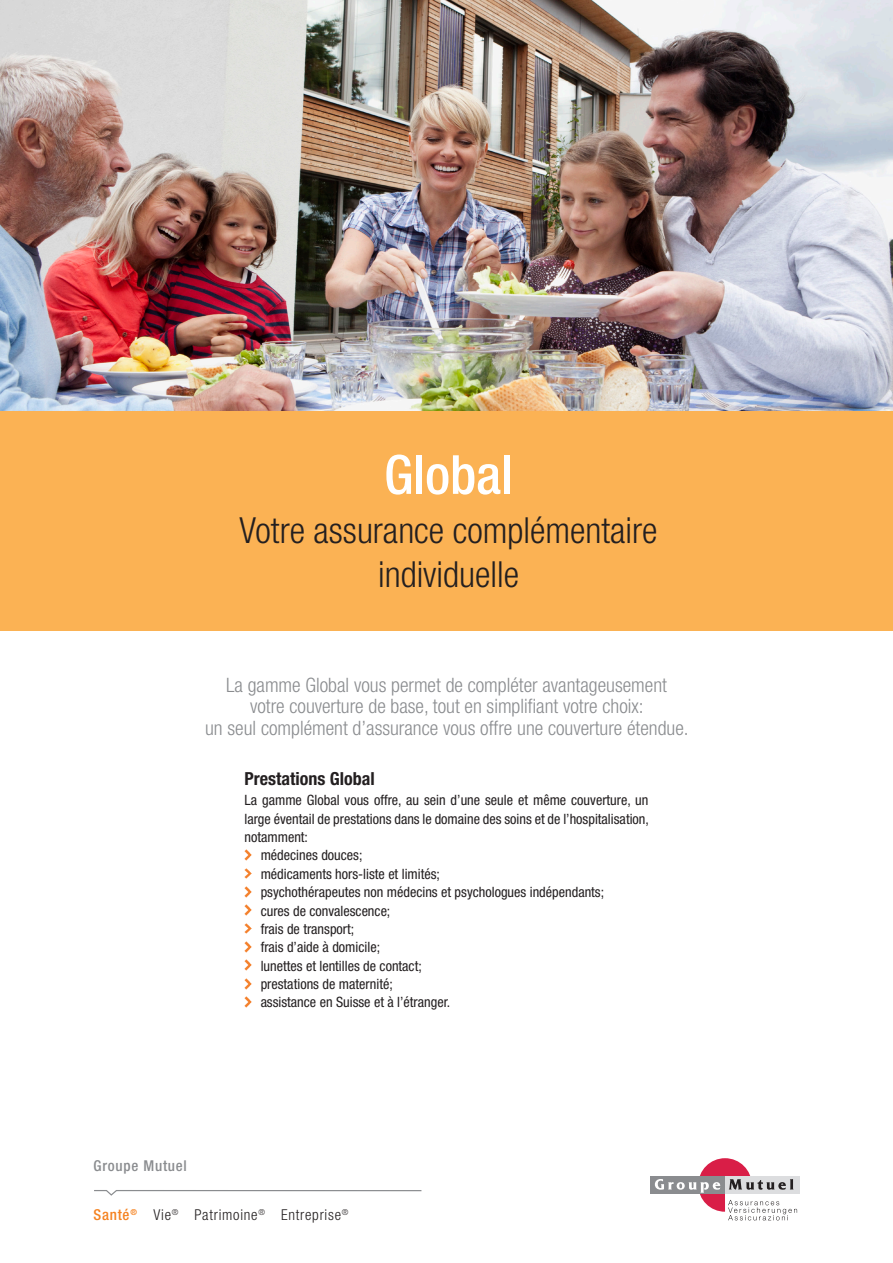
<style>
.page{position:relative;width:893px;height:1263px;background:#fff}
.page>*{position:absolute;margin:0;border:0;box-sizing:border-box;transform-origin:0 0}
.GM_-_titre{font:500 condensed 54px "Helvetica Neue LT";color:#fff}
.GM_-_titre_thin{font:300 condensed 36px "Helvetica Neue LT";color:#231f20}
.GM_-_chapeau{font:300 condensed 19.8px/21.8px "Helvetica Neue LT";color:#8a8c8f;text-align:center}
.GM_-_sous_titre{font:700 condensed 18px "Helvetica Neue LT";color:#231f20}
.t1{font:300 condensed 15px "Helvetica Neue LT";letter-spacing:.05em;color:#231f20}
.t2{font:500 condensed 15px "Helvetica Neue LT";letter-spacing:.05em;color:#8a8c8f}
.t3{font:500 condensed 15px "Helvetica Neue LT";letter-spacing:.05em;color:#f58220}
.GM_-_retrait{font:condensed 14.25px "Helvetica Neue LT";color:#231f20}
.GM_-_texte_normal{font:condensed 14.25px/18.3px "Helvetica Neue LT";color:#231f20;text-align:justify}
</style>
<div class="page">
<img style="left:0;top:0;width:893px;height:411px">
<div style="left:0;top:411px;width:893px;height:219px;background:#fbb254"></div>
<svg style="left:94px;top:1190px;width:327px;height:6px"></svg>
<div style="left:651px;top:1176px;width:74px;height:18px;background:#8a8c8f"></div>
<div style="left:725px;top:1176px;width:74px;height:18px;background:#dcdddf"></div>
<svg style="left:655px;top:1158px;width:142px;height:62px"></svg>
<svg style="left:244px;top:850px;width:8px;height:10px"></svg>
<svg style="left:244px;top:868px;width:8px;height:11px"></svg>
<svg style="left:244px;top:886px;width:8px;height:11px"></svg>
<svg style="left:244px;top:905px;width:8px;height:10px"></svg>
<svg style="left:244px;top:923px;width:8px;height:11px"></svg>
<svg style="left:244px;top:941px;width:8px;height:11px"></svg>
<svg style="left:244px;top:960px;width:8px;height:11px"></svg>
<svg style="left:244px;top:978px;width:8px;height:11px"></svg>
<svg style="left:244px;top:997px;width:8px;height:10px"></svg>
<p class="GM_-_titre" style="left:384px;top:442px;width:130px">Global</p>
<p class="GM_-_titre_thin" style="left:240px;top:510px;width:419px">Votre assurance complémentaire</p>
<p class="GM_-_titre_thin" style="left:378px;top:553px;width:143px">individuelle</p>
<p class="GM_-_chapeau" style="left:226px;top:674px;width:442px">La gamme Global vous permet de compléter avantageusement</p>
<p class="GM_-_chapeau" style="left:205px;top:695px;width:485px">votre couverture de base, tout en simplifiant votre choix:<br>un seul complément d’assurance vous offre une couverture étendue.</p>
<p class="GM_-_sous_titre" style="left:244px;top:767px;width:132px">Prestations Global</p>
<p class="GM_-_texte_normal" style="left:244px;top:791px;width:406px">La gamme Global vous offre, au sein d’une seule et même couverture, un large éventail de prestations dans le domaine des soins et de l’hospitalisation, notamment:</p>
<p class="GM_-_retrait" style="left:261px;top:847px;width:103px">médecines douces;</p>
<p class="GM_-_retrait" style="left:261px;top:865px;width:181px">médicaments hors-liste et limités;</p>
<p class="GM_-_retrait" style="left:261px;top:884px;width:345px">psychothérapeutes non médecins et psychologues indépendants;</p>
<p class="GM_-_retrait" style="left:261px;top:902px;width:131px">cures de convalescence;</p>
<p class="GM_-_retrait" style="left:261px;top:920px;width:95px">frais de transport;</p>
<p class="GM_-_retrait" style="left:261px;top:939px;width:121px">frais d’aide à domicile;</p>
<p class="GM_-_retrait" style="left:261px;top:957px;width:163px">lunettes et lentilles de contact;</p>
<p class="GM_-_retrait" style="left:261px;top:976px;width:134px">prestations de maternité;</p>
<p class="GM_-_retrait" style="left:261px;top:994px;width:191px">assistance en Suisse et à l’étranger.</p>
<p class="t2" style="left:94px;top:1156px;width:95px">Groupe Mutuel</p>
<p class="t3" style="left:94px;top:1205px;width:45px">Santé<sup>®</sup></p>
<p class="t1" style="left:154px;top:1206px;width:26px">Vie<sup>®</sup></p>
<p class="t1" style="left:194px;top:1206px;width:72px">Patrimoine<sup>®</sup></p>
<p class="t1" style="left:281px;top:1206px;width:69px">Entreprise<sup>®</sup></p>
</div>
